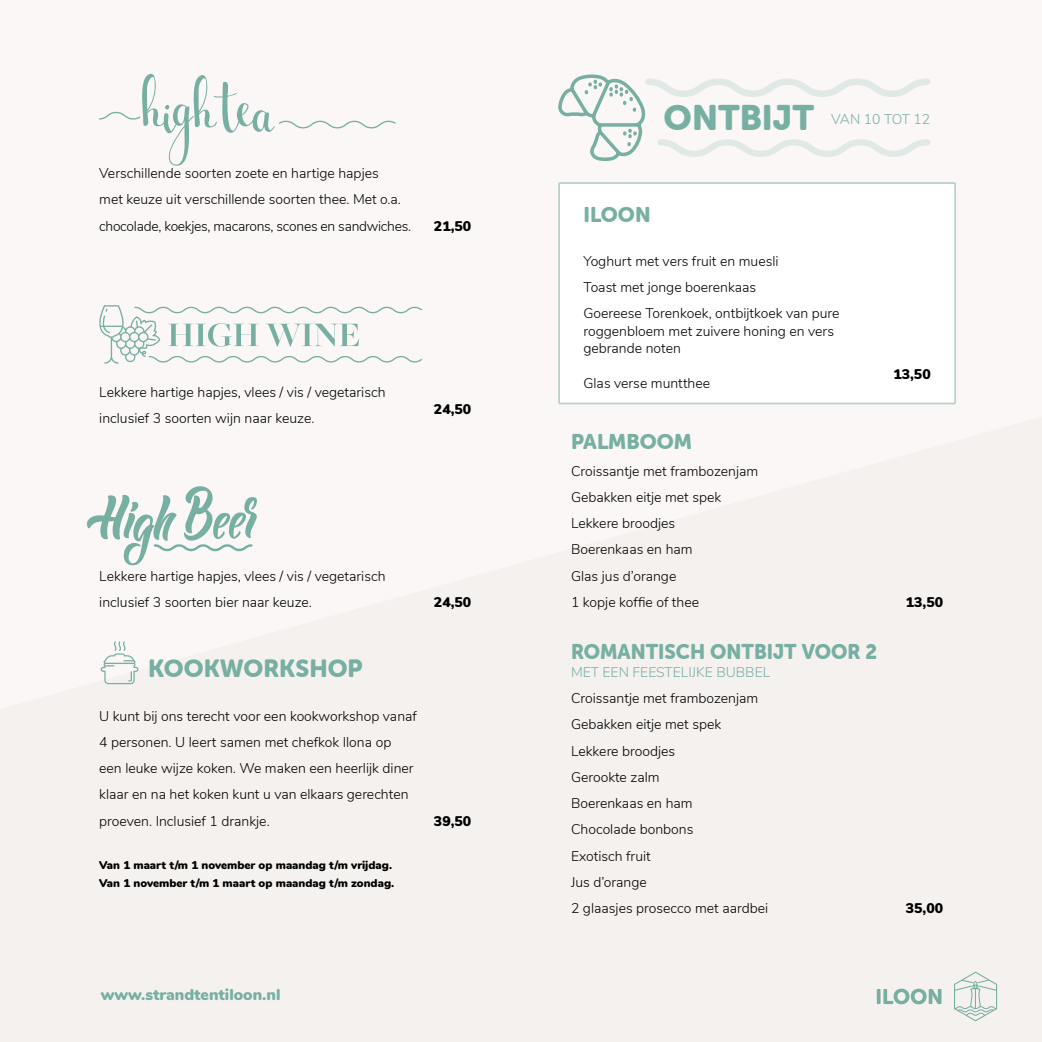
<style>
.page{position:relative;width:1042px;height:1042px;background:#f5f1ee}
.page>*{position:absolute;margin:0;border:0;box-sizing:border-box;transform-origin:0 0}
.t1{font:35px "Museo Sans Rounded 900";color:#77afa3}
.t2{font:24.5px "Museo Sans Rounded 900";letter-spacing:-.01em;color:#77afa3}
.t3{font:21px "Museo Sans Rounded 900";color:#77afa3;scale:.96 1}
.t4{font:21px "Museo Sans Rounded 900";color:#77afa3}
.t5{font:900 15.75px "Nunito";color:#77afa3}
.t6{font:300 14px/26.2px "Nunito";color:#000}
.t7{font:900 14px "Nunito";color:#000}
.t8{font:300 14px "Nunito";color:#77afa3}
.t9{font:900 11.38px/17.5px "Nunito";color:#000}
</style>
<div class="page">
<svg style="left:954px;top:971px;width:43px;height:50px"></svg>
<hr style="left:877px;top:989px;width:3px;height:15px;background:#77afa3">
<svg style="left:883px;top:988px;width:58px;height:16px"></svg>
<hr style="left:0;top:0;width:1px;height:1042px;background:#77afa3">
<div style="left:559px;top:183px;width:396px;height:220px;background:#fff"></div>
<div style="left:558px;top:182px;width:398px;height:222px;border:2px solid #b8d1cb"></div>
<svg style="left:558px;top:74px;width:372px;height:261px"></svg>
<svg style="left:99px;top:73px;width:297px;height:93px"></svg>
<svg style="left:86px;top:486px;width:171px;height:80px"></svg>
<svg style="left:101px;top:641px;width:37px;height:43px"></svg>
<svg style="left:99px;top:305px;width:323px;height:59px"></svg>
<p class="t6" style="left:99px;top:159px;width:313px">Verschillende soorten zoete en hartige hapjes<br>met keuze uit verschillende soorten thee. Met o.a. chocolade, koekjes, macarons, scones en sandwiches.</p>
<p class="t7" style="left:434px;top:215px;width:39px">21,50</p>
<p class="t6" style="left:99px;top:378px;width:288px">Lekkere hartige hapjes, vlees / vis / vegetarisch inclusief 3 soorten wijn naar keuze.</p>
<p class="t7" style="left:434px;top:399px;width:39px">24,50</p>
<p class="t6" style="left:99px;top:562px;width:288px">Lekkere hartige hapjes, vlees / vis / vegetarisch inclusief 3 soorten bier naar keuze.</p>
<p class="t7" style="left:434px;top:591px;width:39px">24,50</p>
<h2 class="t2" style="left:148px;top:654px;width:35px">KOOK</h2>
<h2 class="t2" style="left:220px;top:654px;width:41px">WORKS</h2>
<h2 class="t2" style="left:309px;top:654px;width:55px">HOP</h2>
<p class="t6" style="left:99px;top:702px;width:319px">U kunt bij ons terecht voor een kookworkshop vanaf 4 personen. U leert samen met chefkok Ilona op een leuke wijze koken. We maken een heerlijk diner klaar en na het koken kunt u van elkaars gerechten proeven. Inclusief 1 drankje.</p>
<p class="t9" style="left:99px;top:856px;width:296px">Van 1 maart t/m 1 november op maandag t/m vrijdag.<br>Van 1 november t/m 1 maart op maandag t/m zondag.</p>
<p class="t7" style="left:434px;top:810px;width:39px">39,50</p>
<p class="t5" style="left:101px;top:983px;width:181px">www.strandtentiloon.nl</p>
<h1 class="t1" style="left:663px;top:97px;width:116px">ONTBIJT</h1>
<p class="t8" style="left:831px;top:108px;width:63px">van 10 tot</p>
<p class="t8" style="left:913px;top:108px;width:18px">12</p>
<h3 class="t4" style="left:583px;top:202px;width:35px">ILOON</h3>
<p class="t6" style="left:583px;top:247px;width:258px">Yoghurt met vers fruit en muesli<br>Toast met jonge boerenkaas<br>Goereese Torenkoek, ontbijtkoek van pure</p>
<p class="t6" style="left:583px;top:321px;width:252px;line-height:17.5px">roggenbloem met zuivere honing en vers gebrande noten</p>
<p class="t6" style="left:583px;top:369px;width:128px">Glas verse muntthee</p>
<p class="t7" style="left:893px;top:364px;width:39px">13,50</p>
<h3 class="t4" style="left:571px;top:430px;width:87px">PALMBOOM</h3>
<p class="t6" style="left:571px;top:457px;width:189px">Croissantje met frambozenjam<br>Gebakken eitje met spek<br>Lekkere broodjes<br>Boerenkaas en ham<br>Glas jus d’orange<br>1 kopje koffie of thee</p>
<h3 class="t3" style="left:571px;top:640px;width:28px">ROMANTIS</h3>
<h3 class="t3" style="left:676px;top:640px;width:52px">CH ONT</h3>
<h3 class="t3" style="left:754px;top:640px;width:80px">BIJT VOOR</h3>
<h3 class="t3" style="left:865px;top:640px;width:14px">2</h3>
<p class="t8" style="left:571px;top:662px;width:156px">m et een feestelij ke bubb</p>
<p class="t8" style="left:754px;top:662px;width:13px">el</p>
<p class="t6" style="left:571px;top:684px;width:199px">Croissantje met frambozenjam<br>Gebakken eitje met spek<br>Lekkere broodjes<br>Gerookte zalm<br>Boerenkaas en ham<br>Chocolade bonbons<br>Exotisch fruit<br>Jus d’orange<br>2 glaasjes prosecco met aardbei</p>
<p class="t7" style="left:906px;top:591px;width:39px">13,50</p>
<p class="t7" style="left:906px;top:898px;width:39px">35,00</p>
</div>
